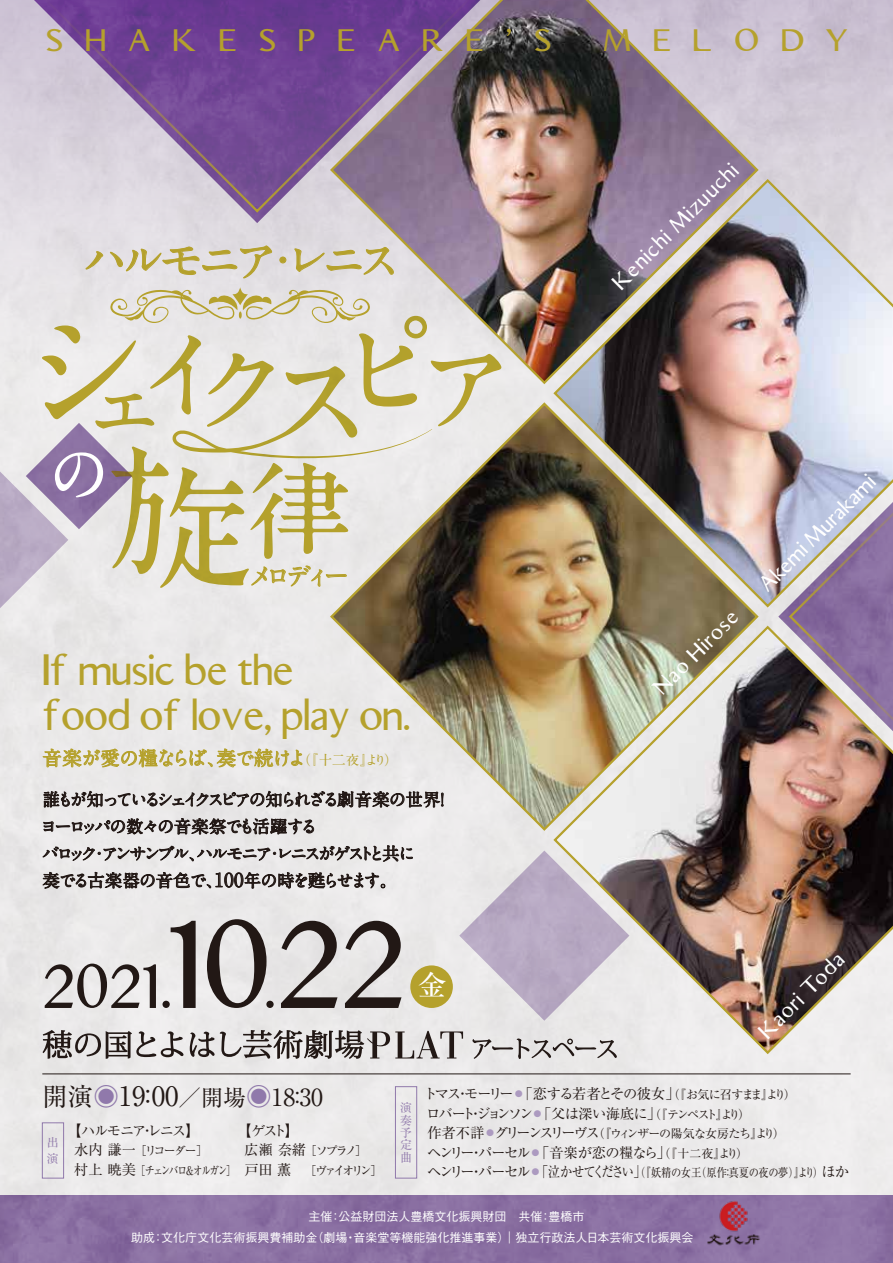
<style>
.page{position:relative;width:893px;height:1263px;background:#fff}
.page>*{position:absolute;margin:0;border:0;box-sizing:border-box;transform-origin:0 0}
.t1{font:52.5px "Aristocrat";color:#221815}
.t2{font:700 45px "A1 Mincho Std";letter-spacing:-.17em;color:#b5a12c}
.t3{font:36px/45px "Aristocrat";letter-spacing:-.03em;color:#b5a12c}
.t4{font:500 28.5px "Ryumin Pro";color:#fff}
.t5{font:26.85px "Ryumin Pro";color:#221815}
.t6{font:25.5px "Aristocrat";letter-spacing:.85em;color:#b5a12c}
.t7{font:700 25.5px "A1 Mincho Std";letter-spacing:-.26em;color:#b5a12c}
.t8{font:700 19.5px "A1 Mincho Std";letter-spacing:-.045em;color:#b5a12c}
.t9{font:18px "Aristocrat";color:#fff}
.t10{font:700 17.25px/27px "A1 Mincho Std";letter-spacing:-.16em;color:#221815}
.t11{font:14.25px/19.5px "Ryumin Pro";letter-spacing:-.105em;color:#221815}
.t12{font:14.25px "Ryumin Pro";letter-spacing:-.075em;color:#221815}
.t13{font:500 12px "Gothic BBB Pro";color:#fff}
.t14{font:12px "Ryumin Pro";letter-spacing:-.035em;color:#221815;scale:.85 1}
.t15{font:12px "Ryumin Pro";letter-spacing:-.075em;color:#221815}
.t16{font:12px/19.5px "Ryumin Pro";letter-spacing:-.15em;color:#221815}
.t17{font:12px/19.5px "Ryumin Pro";letter-spacing:-.235em;color:#221815}
.t18{font:12px/12.3px "Ryumin Pro";color:#9079ab;text-align:justify}
.s1{font-size:13.5px}
.s2{font-size:18.9px}
.s3{font-size:105px}
.s4{font-size:25.5px}
.s5{font-size:25.5px;color:#9079ab}
.s6{font-size:22.5px}
.s7{font-size:23.7px}
.s8{font-size:14.25px}
.s9{font-size:11.4px;color:#ac9ac0}
.s10{font-size:12px}
</style>
<div class="page">
<div style="left:0;top:386px;width:892px;height:809px;background:#ebe9ea"></div>
<svg style="left:0;top:0;width:892px;height:289px"></svg>
<div style="left:0;top:1195px;width:892px;height:67px;background:#8b71a3"></div>
<svg style="left:0;top:0;width:328px;height:223px;fill:#dad4de"></svg>
<svg style="left:30px;top:0;width:298px;height:214px"></svg>
<svg style="left:787px;top:609px;width:105px;height:15px"></svg>
<svg style="left:459px;top:850px;width:92px;height:170px"></svg>
<img style="left:328px;top:401px;width:432px;height:431px">
<img style="left:328px;top:0;width:432px;height:386px">
<img style="left:551px;top:177px;width:341px;height:432px">
<img style="left:551px;top:624px;width:341px;height:431px">
<svg style="left:86px;top:245px;width:186px;height:33px"></svg>
<svg style="left:280px;top:257px;width:6px;height:6px"></svg>
<svg style="left:294px;top:247px;width:100px;height:28px"></svg>
<div style="left:410px;top:965px;width:43px;height:43px;background:#b5a12c;border-radius:50%"></div>
<svg style="left:43px;top:1029px;width:140px;height:29px"></svg>
<svg style="left:190px;top:1031px;width:24px;height:26px"></svg>
<svg style="left:220px;top:1029px;width:243px;height:30px"></svg>
<svg style="left:472px;top:1038px;width:145px;height:21px"></svg>
<img style="left:707px;top:1201px;width:57px;height:49px">
<svg style="left:43px;top:789px;width:400px;height:20px"></svg>
<svg style="left:43px;top:817px;width:271px;height:17px"></svg>
<svg style="left:43px;top:845px;width:370px;height:16px"></svg>
<svg style="left:43px;top:871px;width:342px;height:17px"></svg>
<svg style="left:43px;top:745px;width:259px;height:22px"></svg>
<div style="left:395px;top:1086px;width:22px;height:92px;border:1px solid #9079ab"></div>
<div style="left:42px;top:1122px;width:22px;height:56px;border:1px solid #9079ab"></div>
<hr style="left:42px;top:1073px;width:808px;height:1px;background:#221815">
<svg style="left:232px;top:287px;width:16px;height:18px"></svg>
<svg style="left:0;top:289px;width:501px;height:346px"></svg>
<h3 class="t6" style="left:46px;top:20px;width:507px">SHAKESPEARE'S</h3>
<h3 class="t6" style="left:602px;top:20px;width:246px">MELODY</h3>
<h2 class="t2" style="left:83px;top:224px;width:320px">ハルモニア・レニス</h2>
<h3 class="t7" style="left:248px;top:555px;width:102px">メロディー</h3>
<h3 class="t3" style="left:42px;top:646px;width:370px">If music be the<br>food of love, play on.</h3>
<p class="t8" style="left:42px;top:742px;width:356px">音楽が愛の糧ならば、奏で続けよ<span class="s1">（『十二夜』より）</span></p>
<p class="t10" style="left:40px;top:783px;width:412px">誰もが知っているシェイクスピアの知られざる劇音楽の世界！ヨーロッパの数々の音楽祭でも活躍する<br>バロック・アンサンブル、ハルモニア・レニスがゲストと共に<br>奏でる古楽器の音色で、<span class="s2">100</span>年の時を甦らせます。</p>
<h1 class="t1" style="left:42px;top:944px;width:366px">2021.<span class="s3">10</span>.<span class="s3">22</span></h1>
<h3 class="t4" style="left:417px;top:963px;width:30px">金</h3>
<p class="t9" style="left:606px;top:275px;width:169px;rotate:-45deg">Kenichi Mizuuchi</p>
<p class="t9" style="left:646px;top:681px;width:112px;rotate:-45deg">Nao Hirose</p>
<p class="t9" style="left:752px;top:578px;width:156px;rotate:-45deg">Akemi Murakami</p>
<p class="t9" style="left:752px;top:1024px;width:112px;rotate:-45deg">Kaori Toda</p>
<h3 class="t5" style="left:42px;top:1074px;width:282px"><span class="s4">開演</span><span class="s5">◉</span>19<span class="s4">：</span>00<span class="s6">／開場</span><span class="s5">◉</span><span class="s7">18</span><span class="s6">：</span><span class="s7">30</span></h3>
<p class="t18" style="left:47px;top:1133px;width:13px;line-height:16.6px">出演</p>
<p class="t11" style="left:67px;top:1119px;width:134px">【ハルモニア・レニス】</p>
<p class="t16" style="left:74px;top:1140px;width:163px"><span class="s8">水内 謙一</span> ［リコーダー］<br><span class="s8">村上 暁美</span> ［チェンバロ＆オルガン］</p>
<p class="t11" style="left:237px;top:1119px;width:63px">【ゲスト】</p>
<p class="t17" style="left:244px;top:1140px;width:140px"><span class="s8">広瀬 奈緒</span> ［ソプラノ］<span class="s8">戸田 薫　</span> ［ヴァイオリン］</p>
<p class="t18" style="left:400px;top:1100px;width:13px">演奏予定曲</p>
<p class="t11" style="left:423px;top:1083px;width:373px">トマス・モーリー<span class="s9">●</span>「恋する若者とその彼女」<span class="s10">（『お気に召すまま』より）</span>ロバート・ジョンソン<span class="s9">●</span>「父は深い海底に」<span class="s10">（『テンペスト』より）</span></p>
<p class="t15" style="left:427px;top:1124px;width:359px"><span class="s8">作者不詳</span><span class="s9">●</span><span class="s8">グリーンスリーヴス</span>（『ウィンザーの陽気な女房たち』より）</p>
<p class="t12" style="left:427px;top:1141px;width:322px">ヘンリー・パーセル<span class="s9">●</span>「音楽が恋の糧なら」<span class="s10">（『十二夜』より）</span></p>
<p class="t14" style="left:427px;top:1163px;width:497px"><span class="s8">ヘンリー・パーセル</span><span class="s9">●</span><span class="s8">「泣かせてください」</span>（『妖精の女王（原作：真夏の夜の夢）』より）<span class="s8">ほか</span></p>
<p class="t13" style="left:308px;top:1206px;width:277px">主催：公益財団法人豊橋文化振興財団　共催：豊橋市</p>
<p class="t13" style="left:131px;top:1227px;width:564px">助成：文化庁文化芸術振興費補助金（劇場・音楽堂等機能強化推進事業）｜独立行政法人日本芸術文化振興会</p>
</div>
